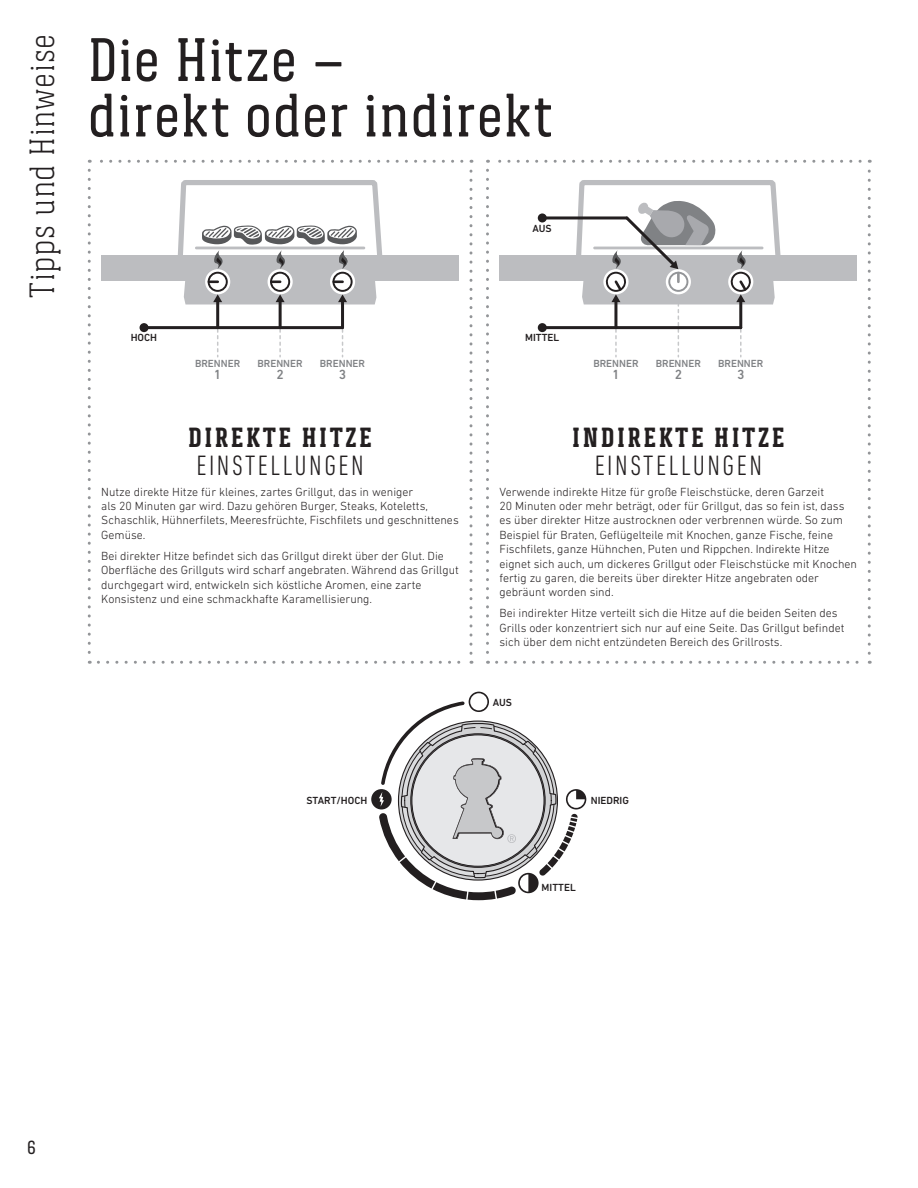
<style>
.page{position:relative;width:918px;height:1188px;background:#fff}
.page>*{position:absolute;margin:0;border:0;box-sizing:border-box;transform-origin:0 0}
.t1{font:63px/55.5px "Weber Serif";letter-spacing:.015em;color:#231f20}
.t2{font:300 36px "Weber Serif";letter-spacing:.02em;color:#231f20}
.t3{font:700 28.5px "Weber Serif";letter-spacing:.09em;color:#231f20}
.t4{font:300 condensed 28.5px "DIN Next LT Pro";letter-spacing:.09em;color:#231f20}
.t5{font:19.5px "Weber Serif";color:#231f20}
.t6{font:500 13.5px "DIN Next LT Pro";color:#808285}
.t7{font:300 12px/14.4px "DIN Next LT Pro";color:#231f20}
.t8{font:500 10.5px "DIN Next LT Pro";color:#808285}
.t9{font:500 10.5px "DIN Next LT Pro";color:#231f20}
</style>
<div class="page">
<svg style="left:88px;top:170px;width:3px;height:494px"></svg>
<svg style="left:98px;top:661px;width:374px;height:3px"></svg>
<svg style="left:470px;top:160px;width:2px;height:493px"></svg>
<svg style="left:89px;top:160px;width:373px;height:3px"></svg>
<svg style="left:486px;top:170px;width:3px;height:494px"></svg>
<svg style="left:497px;top:661px;width:373px;height:3px"></svg>
<svg style="left:868px;top:160px;width:3px;height:493px"></svg>
<svg style="left:488px;top:160px;width:372px;height:3px"></svg>
<div style="left:101px;top:255px;width:358px;height:26px;background:#bcbdc0"></div>
<hr style="left:144px;top:326px;width:199px;height:3px;background:#231f20">
<div style="left:140px;top:323px;width:9px;height:9px;background:#231f20;border-radius:50%"></div>
<svg style="left:175px;top:180px;width:208px;height:177px"></svg>
<div style="left:371px;top:789px;width:21px;height:20px;background:#231f20;border-radius:50%"></div>
<svg style="left:379px;top:692px;width:207px;height:208px"></svg>
<div style="left:499px;top:255px;width:358px;height:26px;background:#bcbdc0"></div>
<hr style="left:542px;top:326px;width:199px;height:3px;background:#231f20">
<div style="left:538px;top:323px;width:9px;height:9px;background:#231f20;border-radius:50%"></div>
<hr style="left:542px;top:216px;width:85px;height:3px;background:#231f20">
<div style="left:538px;top:213px;width:9px;height:9px;background:#231f20;border-radius:50%"></div>
<svg style="left:573px;top:180px;width:208px;height:177px"></svg>
<h2 class="t2" style="left:22px;top:298px;width:266px;rotate:-90deg">Tipps und Hinweise</h2>
<h1 class="t1" style="left:88px;top:32px;width:466px">Die Hitze –<br>direkt oder indirekt</h1>
<p class="t9" style="left:533px;top:222px;width:21px">AUS</p>
<p class="t9" style="left:131px;top:332px;width:28px">HOCH</p>
<p class="t9" style="left:525px;top:332px;width:36px">MITTEL</p>
<p class="t8" style="left:195px;top:357px;width:47px">BRENNER</p>
<p class="t6" style="left:214px;top:366px;width:9px">1</p>
<p class="t8" style="left:258px;top:357px;width:47px">BRENNER</p>
<p class="t6" style="left:276px;top:366px;width:9px">2</p>
<p class="t8" style="left:320px;top:357px;width:47px">BRENNER</p>
<p class="t6" style="left:339px;top:366px;width:9px">3</p>
<p class="t8" style="left:593px;top:357px;width:47px">BRENNER</p>
<p class="t6" style="left:612px;top:366px;width:9px">1</p>
<p class="t8" style="left:656px;top:357px;width:47px">BRENNER</p>
<p class="t6" style="left:675px;top:366px;width:9px">2</p>
<p class="t8" style="left:718px;top:357px;width:47px">BRENNER</p>
<p class="t6" style="left:737px;top:366px;width:9px">3</p>
<h3 class="t3" style="left:188px;top:421px;width:185px">DIREKTE HITZE</h3>
<h3 class="t4" style="left:196px;top:449px;width:169px">EINSTELLUNGEN</h3>
<p class="t7" style="left:101px;top:484px;width:359px">Nutze direkte Hitze für kleines, zartes Grillgut, das in weniger<br>als 20 Minuten gar wird. Dazu gehören Burger, Steaks, Koteletts, Schaschlik, Hühnerfilets, Meeresfrüchte, Fischfilets und geschnittenes Gemüse.</p>
<p class="t7" style="left:101px;top:548px;width:359px">Bei direkter Hitze befindet sich das Grillgut direkt über der Glut. Die Oberfläche des Grillguts wird scharf angebraten. Während das Grillgut durchgegart wird, entwickeln sich köstliche Aromen, eine zarte Konsistenz und eine schmackhafte Karamellisierung.</p>
<h3 class="t3" style="left:572px;top:421px;width:214px">INDIREKTE HITZE</h3>
<h3 class="t4" style="left:595px;top:449px;width:169px">EINSTELLUNGEN</h3>
<p class="t7" style="left:500px;top:484px;width:359px">Verwende indirekte Hitze für große Fleischstücke, deren Garzeit<br>20 Minuten oder mehr beträgt, oder für Grillgut, das so fein ist, dass es über direkter Hitze austrocknen oder verbrennen würde. So zum Beispiel für Braten, Geflügelteile mit Knochen, ganze Fische, feine Fischfilets, ganze Hühnchen, Puten und Rippchen. Indirekte Hitze eignet sich auch, um dickeres Grillgut oder Fleischstücke mit Knochen fertig zu garen, die bereits über direkter Hitze angebraten oder gebräunt worden sind.</p>
<p class="t7" style="left:500px;top:606px;width:346px">Bei indirekter Hitze verteilt sich die Hitze auf die beiden Seiten des<br>Grills oder konzentriert sich nur auf eine Seite. Das Grillgut befindet sich über dem nicht entzündeten Bereich des Grillrosts.</p>
<p class="t9" style="left:493px;top:696px;width:21px">AUS</p>
<p class="t9" style="left:306px;top:794px;width:62px">START/HOCH</p>
<p class="t9" style="left:591px;top:794px;width:40px">NIEDRIG</p>
<p class="t9" style="left:542px;top:882px;width:36px">MITTEL</p>
<h3 class="t5" style="left:27px;top:1137px;width:10px">6</h3>
</div>
